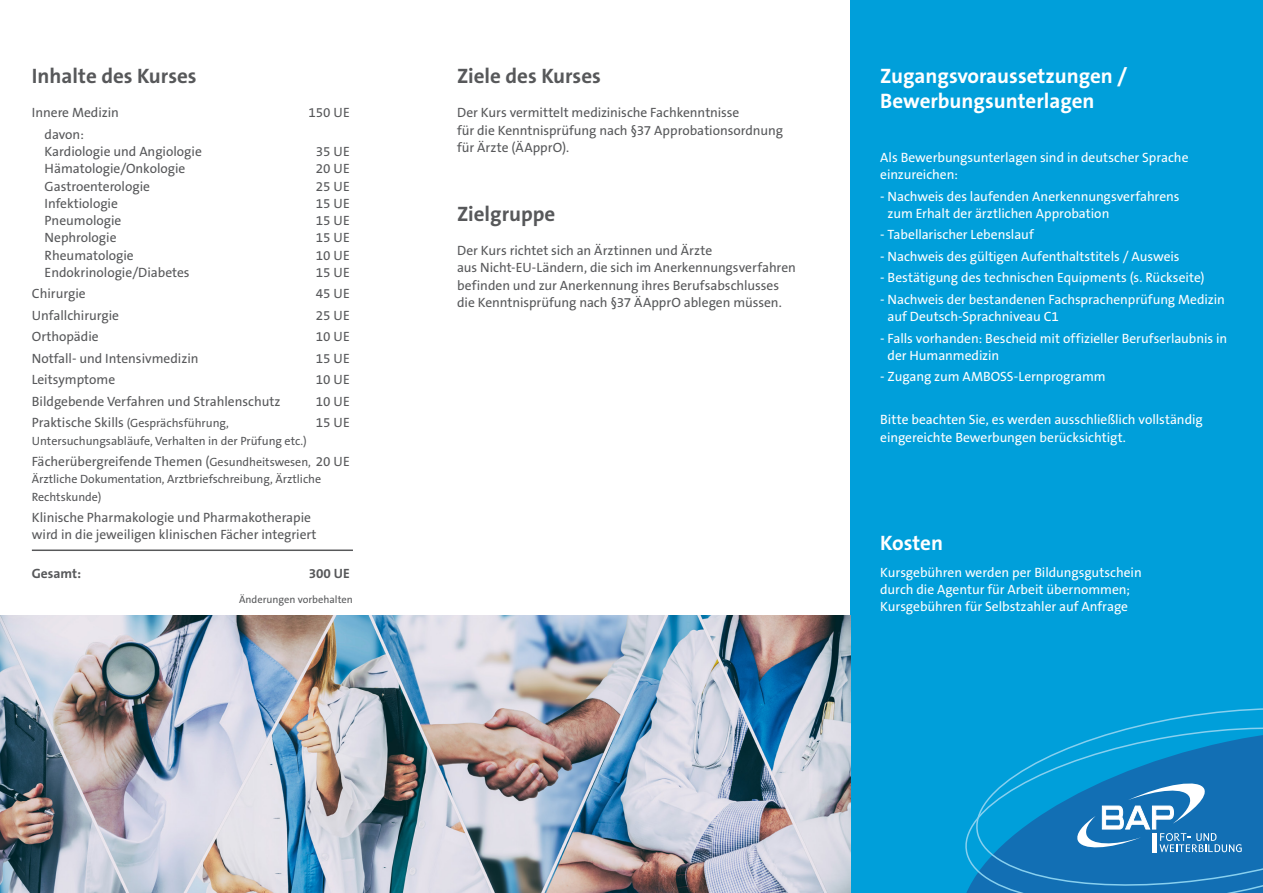
<style>
.page{position:relative;width:1263px;height:893px;background:#fff}
.page>*{position:absolute;margin:0;border:0;box-sizing:border-box;transform-origin:0 0}
.t1{font:700 21px/25.2px "The Sans B W7";color:#fff}
.t2{font:700 21px "The Sans B W7";color:#57585a}
.t3{font:13.5px/17.2px "The Sans B W5 Plain";color:#57585a}
.t4{font:13.5px/17.2px "The Sans B W5 Plain";letter-spacing:-.005em;color:#fff}
.t5{font:700 13.5px "The Sans B W7";color:#57585a}
.t6{font:12px/17.2px "The Sans B W5 Plain";color:#57585a}
.t7{font:10.5px "The Sans B W5 Plain";color:#57585a}
.s1{font-size:13.5px}
.s2{font-size:12px}
</style>
<div class="page">
<div style="left:850px;top:0;width:413px;height:893px;background:#009fda"></div>
<svg style="left:965px;top:716px;width:298px;height:177px"></svg>
<hr style="left:32px;top:549px;width:321px;height:2px;background:#57585a">
<img style="left:0;top:615px;width:850px;height:278px">
<svg style="left:1075px;top:778px;width:167px;height:74px;background:#3b89c2"></svg>
<hr style="left:1152px;top:833px;width:4px;height:19px;background:#fff">
<p class="t2" style="left:32px;top:62px;width:166px">Inhalte des Kurses</p>
<p class="t3" style="left:32px;top:104px;width:89px">Innere Medizin</p>
<p class="t3" style="left:308px;top:104px;width:43px">150 UE</p>
<p class="t3" style="left:45px;top:126px;width:159px">davon:<br>Kardiologie und Angiologie</p>
<p class="t3" style="left:316px;top:143px;width:36px">35 UE</p>
<p class="t3" style="left:45px;top:160px;width:142px">Hämatologie/Onkologie</p>
<p class="t3" style="left:316px;top:160px;width:36px">20 UE</p>
<p class="t3" style="left:45px;top:177px;width:107px">Gastroenterologie</p>
<p class="t3" style="left:316px;top:177px;width:36px">25 UE</p>
<p class="t3" style="left:45px;top:195px;width:75px">Infektiologie</p>
<p class="t3" style="left:316px;top:195px;width:36px">15 UE</p>
<p class="t3" style="left:45px;top:212px;width:78px">Pneumologie</p>
<p class="t3" style="left:316px;top:212px;width:36px">15 UE</p>
<p class="t3" style="left:45px;top:229px;width:73px">Nephrologie</p>
<p class="t3" style="left:316px;top:229px;width:36px">15 UE</p>
<p class="t3" style="left:45px;top:246px;width:91px">Rheumatologie</p>
<p class="t3" style="left:316px;top:246px;width:36px">10 UE</p>
<p class="t3" style="left:45px;top:264px;width:147px">Endokrinologie/Diabetes</p>
<p class="t3" style="left:316px;top:264px;width:36px">15 UE</p>
<p class="t3" style="left:32px;top:285px;width:55px">Chirurgie</p>
<p class="t3" style="left:316px;top:285px;width:36px">45 UE</p>
<p class="t3" style="left:32px;top:307px;width:89px">Unfallchirurgie</p>
<p class="t3" style="left:316px;top:307px;width:36px">25 UE</p>
<p class="t3" style="left:32px;top:328px;width:68px">Orthopädie</p>
<p class="t3" style="left:316px;top:328px;width:36px">10 UE</p>
<p class="t3" style="left:32px;top:350px;width:168px">Notfall- und Intensivmedizin</p>
<p class="t3" style="left:316px;top:350px;width:36px">15 UE</p>
<p class="t3" style="left:32px;top:371px;width:85px">Leitsymptome</p>
<p class="t3" style="left:316px;top:371px;width:36px">10 UE</p>
<p class="t3" style="left:32px;top:393px;width:250px">Bildgebende Verfahren und Strahlenschutz</p>
<p class="t3" style="left:316px;top:393px;width:36px">10 UE</p>
<p class="t6" style="left:32px;top:415px;width:199px"><span class="s1">Praktische Skills</span> (Gesprächsführung,</p>
<p class="t3" style="left:316px;top:414px;width:36px">15 UE</p>
<p class="t6" style="left:32px;top:432px;width:276px">Untersuchungsabläufe, Verhalten in der Prüfung etc.)</p>
<p class="t3" style="left:32px;top:453px;width:319px">Fächerübergreifende Themen (<span class="s2">Gesundheitswesen,</span> 20 UE</p>
<p class="t6" style="left:32px;top:471px;width:291px">Ärztliche Dokumentation, Arztbriefschreibung, Ärztliche<br>Rechtskunde)</p>
<p class="t3" style="left:32px;top:509px;width:286px">Klinische Pharmakologie und Pharmakotherapie wird in die jeweiligen klinischen Fächer integriert</p>
<p class="t5" style="left:32px;top:565px;width:51px">Gesamt:</p>
<p class="t5" style="left:309px;top:565px;width:43px">300 UE</p>
<p class="t7" style="left:239px;top:593px;width:115px">Änderungen vorbehalten</p>
<p class="t2" style="left:457px;top:62px;width:145px">Ziele des Kurses</p>
<p class="t3" style="left:457px;top:104px;width:327px">Der Kurs vermittelt medizinische Fachkenntnisse<br>für die Kenntnisprüfung nach §37 Approbationsordnung für Ärzte (ÄApprO).</p>
<p class="t2" style="left:457px;top:200px;width:100px">Zielgruppe</p>
<p class="t3" style="left:457px;top:242px;width:340px">Der Kurs richtet sich an Ärztinnen und Ärzte<br>aus Nicht-EU-Ländern, die sich im Anerkennungsverfahren befinden und zur Anerkennung ihres Berufsabschlusses die Kenntnisprüfung nach §37 ÄApprO ablegen müssen.</p>
<p class="t1" style="left:880px;top:63px;width:248px">Zugangsvoraussetzungen /<br>Bewerbungsunterlagen</p>
<p class="t4" style="left:880px;top:149px;width:310px">Als Bewerbungsunterlagen sind in deutscher Sprache einzureichen:</p>
<p class="t4" style="left:888px;top:187px;width:293px;text-indent:-7px">- Nachweis des laufenden Anerkennungsverfahrens zum Erhalt der ärztlichen Approbation</p>
<p class="t4" style="left:880px;top:226px;width:155px">- Tabellarischer Lebenslauf</p>
<p class="t4" style="left:880px;top:248px;width:301px">- Nachweis des gültigen Aufenthaltstitels / Ausweis</p>
<p class="t4" style="left:880px;top:269px;width:326px">- Bestätigung des technischen Equipments (s. Rückseite)</p>
<p class="t4" style="left:888px;top:291px;width:339px;text-indent:-7px">- Nachweis der bestandenen Fachsprachenprüfung Medizin auf Deutsch-Sprachniveau C1</p>
<p class="t4" style="left:888px;top:329px;width:341px;text-indent:-7px">- Falls vorhanden: Bescheid mit offizieller Berufserlaubnis in der Humanmedizin</p>
<p class="t4" style="left:880px;top:368px;width:227px">- Zugang zum AMBOSS-Lernprogramm</p>
<p class="t4" style="left:880px;top:411px;width:324px">Bitte beachten Sie, es werden ausschließlich vollständig eingereichte Bewerbungen berücksichtigt.</p>
<p class="t1" style="left:880px;top:531px;width:64px">Kosten</p>
<p class="t4" style="left:880px;top:564px;width:263px">Kursgebühren werden per Bildungsgutschein durch die Agentur für Arbeit übernommen;<br>Kursgebühren für Selbstzahler auf Anfrage</p>
</div>
